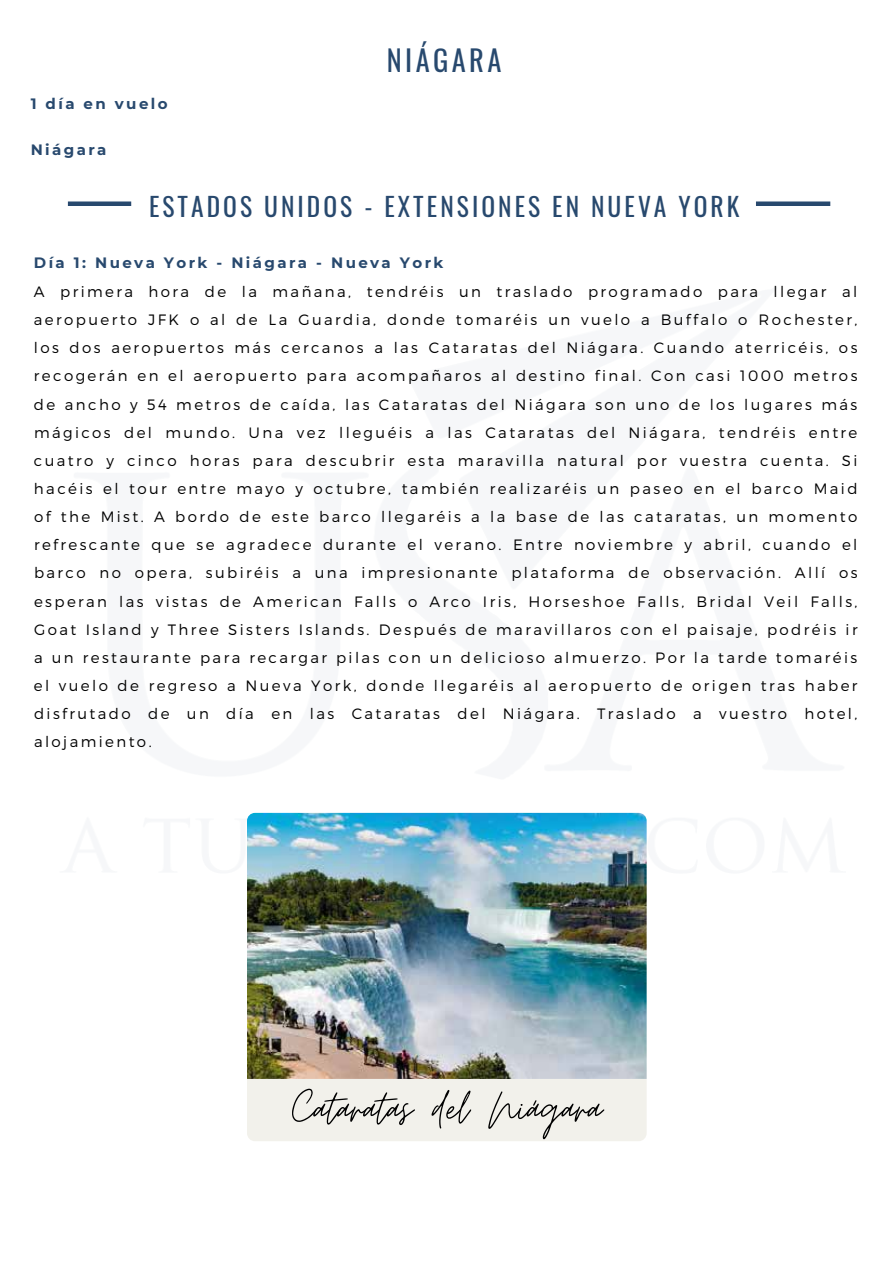
<style>
.page{position:relative;width:894px;height:1264px;background:#fff}
.page>*{position:absolute;margin:0;border:0;box-sizing:border-box;transform-origin:0 0}
.t1{font:51.75px "Moon Time";color:#000}
.t2{font:28.5px "Oswald";letter-spacing:.12em;color:#28496e}
.t3{font:25.5px "Oswald";letter-spacing:.12em;color:#28496e}
.t4{font:300 15px/28px "Montserrat";letter-spacing:.16em;color:#000;text-align:justify}
.t5{font:700 15px "Montserrat";letter-spacing:.16em;color:#28496e}
</style>
<div class="page">
<div style="left:68px;top:201px;width:63px;height:5px;background:#28496e"></div>
<div style="left:755px;top:201px;width:75px;height:5px;background:#28496e"></div>
<div style="left:247px;top:1078px;width:399px;height:63px;background:#f2f1eb"></div>
<img style="left:247px;top:812px;width:399px;height:266px">
<p class="t5" style="left:31px;top:93px;width:138px">1 día en vuelo</p>
<p class="t5" style="left:31px;top:139px;width:77px">Niágara</p>
<h2 class="t2" style="left:386px;top:45px;width:116px">NI£GARA</h2>
<h3 class="t3" style="left:149px;top:193px;width:592px">ESTADOS UNIDOS - EXTENSIONES EN NUEVA YORK</h3>
<p class="t5" style="left:34px;top:251px;width:411px">Día 1: Nueva York - Niágara - Nueva York</p>
<p class="t4" style="left:34px;top:279px;width:825px">A primera hora de la maÒana, tendrÈis un traslado programado para llegar al aeropuerto JFK o al de La Guardia, donde tomarÈis un vuelo a Buffalo o Rochester, los dos aeropuertos m·s cercanos a las Cataratas del Ni·gara. Cuando aterricÈis, os recoger·n en el aeropuerto para acompaÒaros al destino final. Con casi 1000 metros de ancho y 54 metros de caÌda, las Cataratas del Ni·gara son uno de los lugares m·s m·gicos del mundo. Una vez lleguÈis a las Cataratas del Ni·gara, tendrÈis entre cuatro y cinco horas para descubrir esta maravilla natural por vuestra cuenta. Si hacÈis el tour entre mayo y octubre, tambiÈn realizarÈis un paseo en el barco Maid of the Mist. A bordo de este barco llegarÈis a la base de las cataratas, un momento refrescante que se agradece durante el verano. Entre noviembre y abril, cuando el barco no opera, subirÈis a una impresionante plataforma de observaciÛn. AllÌ os esperan las vistas de American Falls o Arco Iris, Horseshoe Falls, Bridal Veil Falls, Goat Island y Three Sisters Islands. DespuÈs de maravillaros con el paisaje, podrÈis ir a un restaurante para recargar pilas con un delicioso almuerzo. Por la tarde tomarÈis el vuelo de regreso a Nueva York, donde llegarÈis al aeropuerto de origen tras haber disfrutado de un dÌa en las Cataratas del Ni·gara. Traslado a vuestro hotel, alojamiento.</p>
<h1 class="t1" style="left:292px;top:1078px;width:311px">Cataratas del Niágara</h1>
</div>
